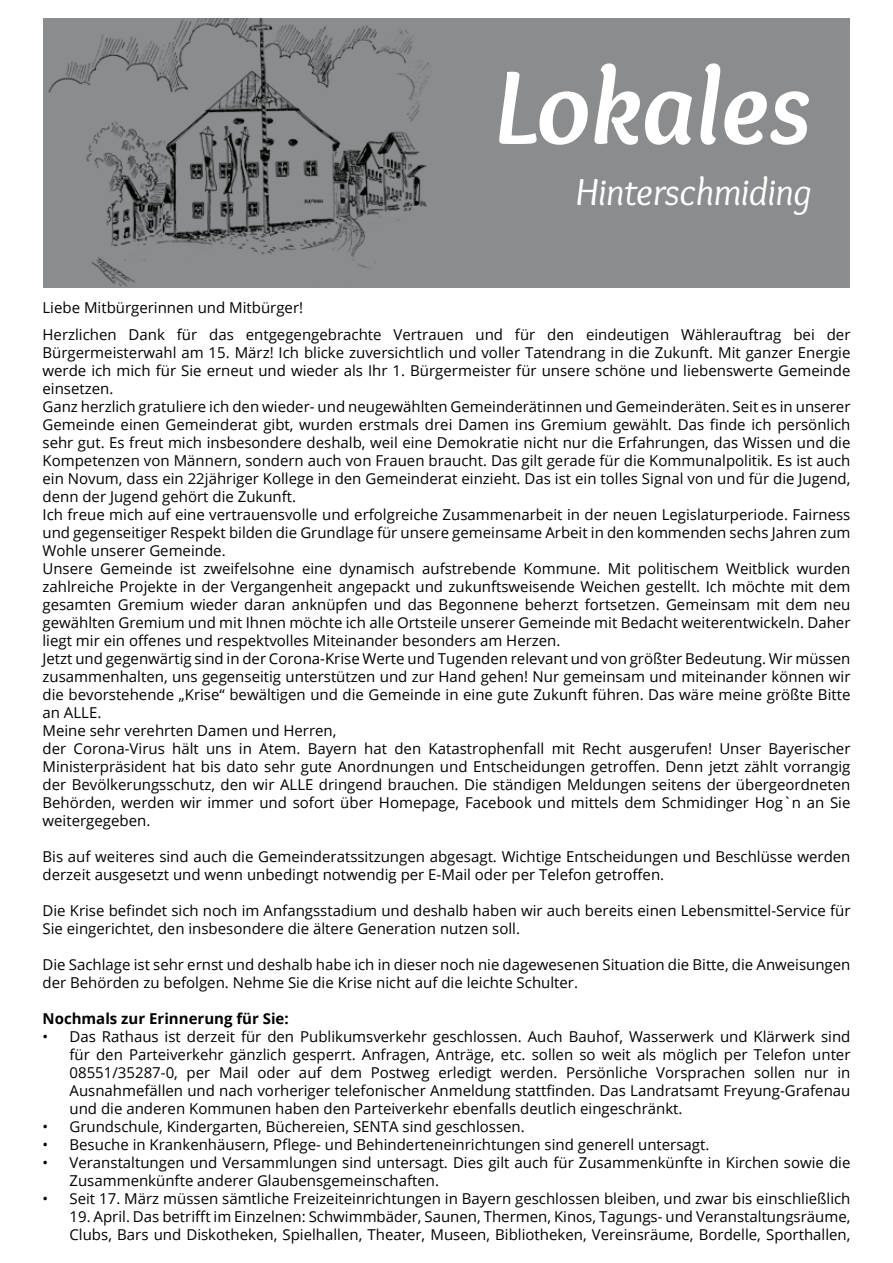
<style>
.page{position:relative;width:893px;height:1263px;background:#fff}
.page>*{position:absolute;margin:0;border:0;box-sizing:border-box;transform-origin:0 0}
.t1{font:italic 700 108px "Overlock";color:#fff}
.t2{font:italic 39px "Overlock";color:#fff}
.t3{font:15px/18px "Open Sans";color:#000}
.t4{font:700 15px "Open Sans";color:#000}
</style>
<div class="page">
<div style="left:43px;top:18px;width:807px;height:269px;background:#8a8c8d"></div>
<img style="left:48px;top:18px;width:381px;height:269px">
<h1 class="t1" style="left:493px;top:44px;width:320px">Lokales</h1>
<h2 class="t2" style="left:575px;top:170px;width:238px">Hinterschmiding</h2>
<p class="t3" style="left:43px;top:294px;width:809px;line-height:26.5px">Liebe Mitbürgerinnen und Mitbürger!<br>Herzlichen Dank für das entgegengebrachte Vertrauen und für den eindeutigen Wählerauftrag bei der</p>
<p class="t3" style="left:43px;top:343px;width:809px">Bürgermeisterwahl am 15. März! Ich blicke zuversichtlich und voller Tatendrang in die Zukunft. Mit ganzer Energie werde ich mich für Sie erneut und wieder als Ihr 1. Bürgermeister für unsere schöne und liebenswerte Gemeinde einsetzen.<br>Ganz herzlich gratuliere ich den wieder- und neugewählten Gemeinderätinnen und Gemeinderäten. Seit es in unserer Gemeinde einen Gemeinderat gibt, wurden erstmals drei Damen ins Gremium gewählt. Das finde ich persönlich sehr gut. Es freut mich insbesondere deshalb, weil eine Demokratie nicht nur die Erfahrungen, das Wissen und die Kompetenzen von Männern, sondern auch von Frauen braucht. Das gilt gerade für die Kommunalpolitik. Es ist auch ein Novum, dass ein 22jähriger Kollege in den Gemeinderat einzieht. Das ist ein tolles Signal von und für die Jugend, denn der Jugend gehört die Zukunft.<br>Ich freue mich auf eine vertrauensvolle und erfolgreiche Zusammenarbeit in der neuen Legislaturperiode. Fairness und gegenseitiger Respekt bilden die Grundlage für unsere gemeinsame Arbeit in den kommenden sechs Jahren zum Wohle unserer Gemeinde.<br>Unsere Gemeinde ist zweifelsohne eine dynamisch aufstrebende Kommune. Mit politischem Weitblick wurden zahlreiche Projekte in der Vergangenheit angepackt und zukunftsweisende Weichen gestellt. Ich möchte mit dem gesamten Gremium wieder daran anknüpfen und das Begonnene beherzt fortsetzen. Gemeinsam mit dem neu gewählten Gremium und mit Ihnen möchte ich alle Ortsteile unserer Gemeinde mit Bedacht weiterentwickeln. Daher liegt mir ein offenes und respektvolles Miteinander besonders am Herzen.<br>Jetzt und gegenwärtig sind in der Corona-Krise Werte und Tugenden relevant und von größter Bedeutung. Wir müssen zusammenhalten, uns gegenseitig unterstützen und zur Hand gehen! Nur gemeinsam und miteinander können wir die bevorstehende „Krise“ bewältigen und die Gemeinde in eine gute Zukunft führen. Das wäre meine größte Bitte an ALLE.<br>Meine sehr verehrten Damen und Herren,<br>der Corona-Virus hält uns in Atem. Bayern hat den Katastrophenfall mit Recht ausgerufen! Unser Bayerischer Ministerpräsident hat bis dato sehr gute Anordnungen und Entscheidungen getroffen. Denn jetzt zählt vorrangig der Bevölkerungsschutz, den wir ALLE dringend brauchen. Die ständigen Meldungen seitens der übergeordneten Behörden, werden wir immer und sofort über Homepage, Facebook und mittels dem Schmidinger Hog`n an Sie weitergegeben.</p>
<p class="t3" style="left:43px;top:847px;width:809px">Bis auf weiteres sind auch die Gemeinderatssitzungen abgesagt. Wichtige Entscheidungen und Beschlüsse werden derzeit ausgesetzt und wenn unbedingt notwendig per E-Mail oder per Telefon getroffen.</p>
<p class="t3" style="left:43px;top:901px;width:809px">Die Krise befindet sich noch im Anfangsstadium und deshalb haben wir auch bereits einen Lebensmittel-Service für<br>Sie eingerichtet, den insbesondere die ältere Generation nutzen soll.</p>
<p class="t3" style="left:43px;top:955px;width:809px">Die Sachlage ist sehr ernst und deshalb habe ich in dieser noch nie dagewesenen Situation die Bitte, die Anweisungen der Behörden zu befolgen. Nehme Sie die Krise nicht auf die leichte Schulter.</p>
<p class="t4" style="left:43px;top:1008px;width:248px">Nochmals zur Erinnerung für Sie:</p>
<p class="t3" style="left:70px;top:1027px;width:782px;text-align:justify;text-indent:-27px">• Das Rathaus ist derzeit für den Publikumsverkehr geschlossen. Auch Bauhof, Wasserwerk und Klärwerk sind für den Parteiverkehr gänzlich gesperrt. Anfragen, Anträge, etc. sollen so weit als möglich per Telefon unter 08551/35287-0, per Mail oder auf dem Postweg erledigt werden. Persönliche Vorsprachen sollen nur in Ausnahmefällen und nach vorheriger telefonischer Anmeldung stattfinden. Das Landratsamt Freyung-Grafenau und die anderen Kommunen haben den Parteiverkehr ebenfalls deutlich eingeschränkt.</p>
<p class="t3" style="left:43px;top:1117px;width:484px">• Grundschule, Kindergarten, Büchereien, SENTA sind geschlossen.</p>
<p class="t3" style="left:43px;top:1135px;width:668px">• Besuche in Krankenhäusern, Pflege- und Behinderteneinrichtungen sind generell untersagt.</p>
<p class="t3" style="left:70px;top:1153px;width:782px;text-indent:-27px">• Veranstaltungen und Versammlungen sind untersagt. Dies gilt auch für Zusammenkünfte in Kirchen sowie die<br>Zusammenkünfte anderer Glaubensgemeinschaften.</p>
<p class="t3" style="left:43px;top:1189px;width:809px">• Seit 17. März müssen sämtliche Freizeiteinrichtungen in Bayern geschlossen bleiben, und zwar bis einschließlich</p>
<p class="t3" style="left:70px;top:1207px;width:782px">19. April. Das betrifft im Einzelnen: Schwimmbäder, Saunen, Thermen, Kinos, Tagungs- und Veranstaltungsräume,<br>Clubs, Bars und Diskotheken, Spielhallen, Theater, Museen, Bibliotheken, Vereinsräume, Bordelle, Sporthallen,</p>
</div>
